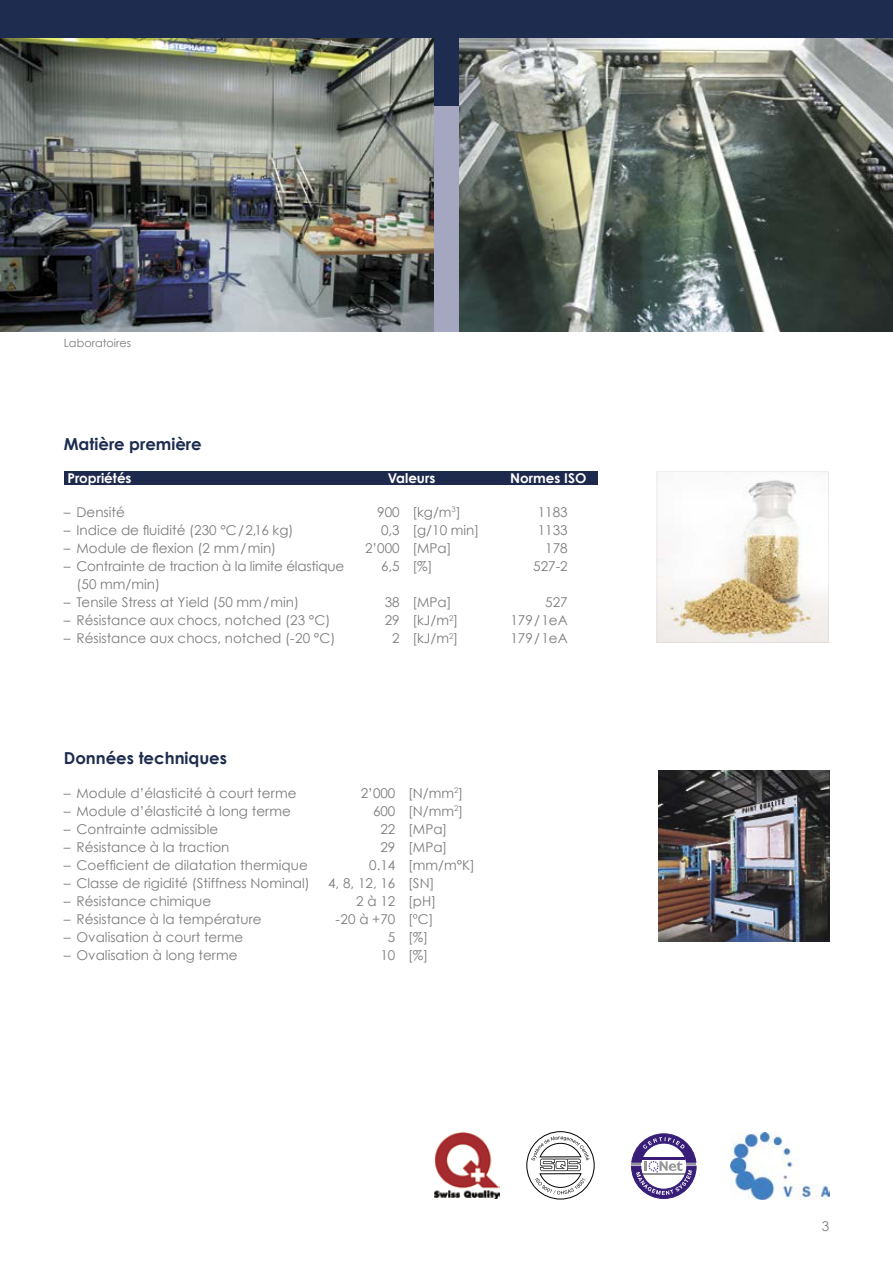
<style>
.page{position:relative;width:893px;height:1263px;background:#fff}
.page>*{position:absolute;margin:0;border:0;box-sizing:border-box;transform-origin:0 0}
.t1{font:700 16.5px "Century Gothic";color:#1d2c4f}
.t2{font:13.5px "Century Gothic";color:#7c7c7c}
.t3{font:700 13.5px "Century Gothic";color:#fff}
.t4{font:11.25px "Century Gothic";color:#7c7c7c}
</style>
<div class="page">
<div style="left:0;top:0;width:893px;height:332px;background:#1d2c4f"></div>
<div style="left:0;top:106px;width:893px;height:226px;background:#a4a7bf"></div>
<svg style="left:657px;top:471px;width:171px;height:172px"></svg>
<img style="left:0;top:38px;width:434px;height:294px">
<img style="left:459px;top:38px;width:434px;height:294px">
<div style="left:64px;top:471px;width:533px;height:14px;background:#1d294d"></div>
<img style="left:730px;top:1132px;width:100px;height:67px">
<svg style="left:631px;top:1134px;width:65px;height:64px"></svg>
<svg style="left:527px;top:1131px;width:67px;height:68px"></svg>
<img style="left:435px;top:1132px;width:65px;height:67px">
<img style="left:658px;top:771px;width:171px;height:171px">
<p class="t4" style="left:64px;top:336px;width:69px">Laboratoires</p>
<p class="t1" style="left:64px;top:434px;width:139px">Matière première</p>
<p class="t3" style="left:68px;top:469px;width:66px">Propriétés</p>
<p class="t3" style="left:388px;top:469px;width:49px">Valeurs</p>
<p class="t3" style="left:510px;top:469px;width:78px">Normes ISO</p>
<p class="t2" style="left:64px;top:504px;width:63px">– Densité</p>
<p class="t2" style="left:377px;top:504px;width:85px">900 [kg/m<sup>3</sup>]</p>
<p class="t2" style="left:538px;top:504px;width:31px">1183</p>
<p class="t2" style="left:64px;top:522px;width:231px">– Indice de fluidité (230 °C/2,16 kg)</p>
<p class="t2" style="left:381px;top:522px;width:100px">0,3 [g/10 min]</p>
<p class="t2" style="left:538px;top:522px;width:31px">1133</p>
<p class="t2" style="left:64px;top:540px;width:214px">– Module de flexion (2 mm/min)</p>
<p class="t2" style="left:365px;top:540px;width:88px">2’000 [MPa]</p>
<p class="t2" style="left:545px;top:540px;width:24px">178</p>
<p class="t2" style="left:64px;top:558px;width:282px">– Contrainte de traction à la limite élastique</p>
<p class="t2" style="left:381px;top:558px;width:53px">6,5 [%]</p>
<p class="t2" style="left:533px;top:558px;width:36px">527-2</p>
<p class="t2" style="left:77px;top:576px;width:85px">(50 mm/min)</p>
<p class="t2" style="left:64px;top:594px;width:237px">– Tensile Stress at Yield (50 mm/min)</p>
<p class="t2" style="left:385px;top:594px;width:68px">38 [MPa]</p>
<p class="t2" style="left:545px;top:594px;width:24px">527</p>
<p class="t2" style="left:64px;top:612px;width:268px">– Résistance aux chocs, notched (23 °C)</p>
<p class="t2" style="left:385px;top:612px;width:75px">29 [kJ/m<sup>2</sup>]</p>
<p class="t2" style="left:510px;top:612px;width:59px">179/1eA</p>
<p class="t2" style="left:64px;top:630px;width:273px">– Résistance aux chocs, notched (-20 °C)</p>
<p class="t2" style="left:392px;top:630px;width:67px">2 [kJ/m<sup>2</sup>]</p>
<p class="t2" style="left:510px;top:630px;width:59px">179/1eA</p>
<p class="t1" style="left:64px;top:747px;width:165px">Données techniques</p>
<p class="t2" style="left:64px;top:785px;width:234px">– Module d’élasticité à court terme</p>
<p class="t2" style="left:361px;top:785px;width:104px">2’000 [N/mm<sup>2</sup>]</p>
<p class="t2" style="left:64px;top:803px;width:229px">– Module d’élasticité à long terme</p>
<p class="t2" style="left:373px;top:803px;width:92px">600 [N/mm<sup>2</sup>]</p>
<p class="t2" style="left:64px;top:821px;width:156px">– Contrainte admissible</p>
<p class="t2" style="left:380px;top:821px;width:68px">22 [MPa]</p>
<p class="t2" style="left:64px;top:839px;width:167px">– Résistance à la traction</p>
<p class="t2" style="left:380px;top:839px;width:68px">29 [MPa]</p>
<p class="t2" style="left:64px;top:857px;width:246px">– Coefficient de dilatation thermique</p>
<p class="t2" style="left:369px;top:857px;width:107px">0.14 [mm/m°K]</p>
<p class="t2" style="left:64px;top:875px;width:248px">– Classe de rigidité (Stiffness Nominal)</p>
<p class="t2" style="left:328px;top:875px;width:108px">4, 8, 12, 16 [SN]</p>
<p class="t2" style="left:64px;top:893px;width:149px">– Résistance chimique</p>
<p class="t2" style="left:356px;top:893px;width:81px">2 à 12 [pH]</p>
<p class="t2" style="left:64px;top:911px;width:199px">– Résistance à la température</p>
<p class="t2" style="left:336px;top:911px;width:100px">-20 à +70 [ºC]</p>
<p class="t2" style="left:64px;top:929px;width:181px">– Ovalisation à court terme</p>
<p class="t2" style="left:388px;top:929px;width:42px">5 [%]</p>
<p class="t2" style="left:64px;top:947px;width:175px">– Ovalisation à long terme</p>
<p class="t2" style="left:380px;top:947px;width:49px">10 [%]</p>
<p class="t2" style="left:822px;top:1218px;width:9px">3</p>
</div>
